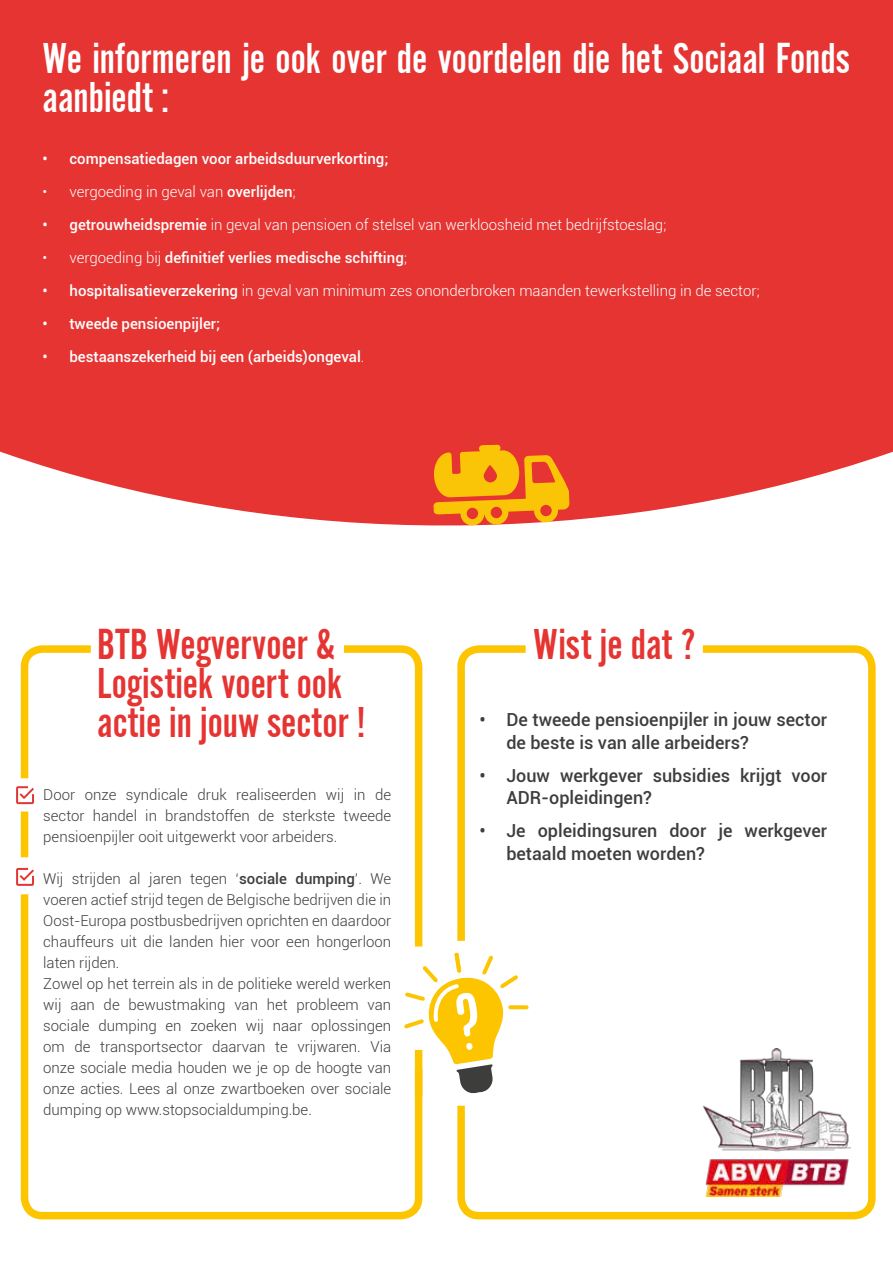
<style>
.page{position:relative;width:893px;height:1263px;background:#fff}
.page>*{position:absolute;margin:0;border:0;box-sizing:border-box;transform-origin:0 0}
.t1{font:45px/39px "Alternate Got No 2 D";color:#fff}
.t2{font:45px/39px "Alternate Got No 2 D";color:#e53432}
.t3{font:500 18px/22.5px "Roboto";color:#3d3d3c}
.t4{font:300 15px/21px "Roboto";color:#3d3d3c;text-align:justify}
.t5{font:300 15px "Roboto";color:#fff}
.t6{font:500 15px "Roboto";color:#fff}
.s1{font-weight:500}
.s2{font-weight:300}
</style>
<div class="page">
<div style="left:0;top:0;width:893px;height:526px;background:#e53432"></div>
<div style="left:21px;top:811px;width:7px;height:46px;background:#fcc500"></div>
<svg style="left:20px;top:894px;width:403px;height:326px"></svg>
<svg style="left:457px;top:645px;width:419px;height:575px"></svg>
<div style="left:415px;top:1050px;width:7px;height:46px;background:#fcc500"></div>
<svg style="left:16px;top:645px;width:75px;height:159px"></svg>
<img style="left:704px;top:1048px;width:146px;height:149px">
<svg style="left:16px;top:868px;width:18px;height:18px"></svg>
<svg style="left:336px;top:645px;width:197px;height:449px"></svg>
<svg style="left:433px;top:444px;width:137px;height:82px;background:#f28d1e"></svg>
<h1 class="t1" style="left:43px;top:38px;width:809px">We informeren je ook over de voordelen die het Sociaal Fonds aanbiedt :</h1>
<p class="t6" style="left:43px;top:148px;width:347px">• compensatiedagen voor arbeidsduurverkorting;</p>
<p class="t5" style="left:43px;top:182px;width:255px">• vergoeding in geval van <span class="s1">overlijden</span>;</p>
<p class="t5" style="left:43px;top:215px;width:625px"><span class="s1">• getrouwheidspremie</span> in geval van pensioen of stelsel van werkloosheid met bedrijfstoeslag;</p>
<p class="t6" style="left:43px;top:247px;width:366px"><span class="s2">• vergoeding bij</span> definitief verlies medische schifting<span class="s2">;</span></p>
<p class="t5" style="left:43px;top:281px;width:719px"><span class="s1">• hospitalisatieverzekering</span> in geval van minimum zes ononderbroken maanden tewerkstelling in de sector;</p>
<p class="t6" style="left:42px;top:313px;width:179px">• tweede pensioenpijler;</p>
<p class="t6" style="left:42px;top:346px;width:324px">• bestaanszekerheid bij een (arbeids)ongeval<span class="s2">.</span></p>
<h1 class="t2" style="left:97px;top:625px;width:271px">BTB Wegvervoer &amp;<br>Logistiek voert ook actie in jouw sector !</h1>
<h1 class="t2" style="left:533px;top:625px;width:164px">Wist je dat ?</h1>
<p class="t3" style="left:506px;top:708px;width:322px;text-indent:-27px">• De tweede pensioenpijler in jouw sector de beste is van alle arbeiders?</p>
<p class="t3" style="left:506px;top:763px;width:322px;text-indent:-27px">• Jouw werkgever subsidies krijgt voor<br>ADR-opleidingen?</p>
<p class="t3" style="left:506px;top:819px;width:322px;text-indent:-27px">• Je opleidingsuren door je werkgever betaald moeten worden?</p>
<p class="t4" style="left:43px;top:783px;width:349px">Door onze syndicale druk realiseerden wij in de sector handel in brandstoffen de sterkste tweede pensioenpijler ooit uitgewerkt voor arbeiders.</p>
<p class="t4" style="left:43px;top:867px;width:349px;text-align:left">Wij strijden al jaren tegen ‘<span class="s1">sociale dumping</span>’. We voeren actief strijd tegen de Belgische bedrijven die in Oost-Europa postbusbedrijven oprichten en daardoor chauffeurs uit die landen hier voor een hongerloon laten rijden.<br>Zowel op het terrein als in de politieke wereld werken wij aan de bewustmaking van het probleem van sociale dumping en zoeken wij naar oplossingen om de transportsector daarvan te vrijwaren. Via onze sociale media houden we je op de hoogte van onze acties. Lees al onze zwartboeken over sociale dumping op www.stopsocialdumping.be.</p>
</div>
